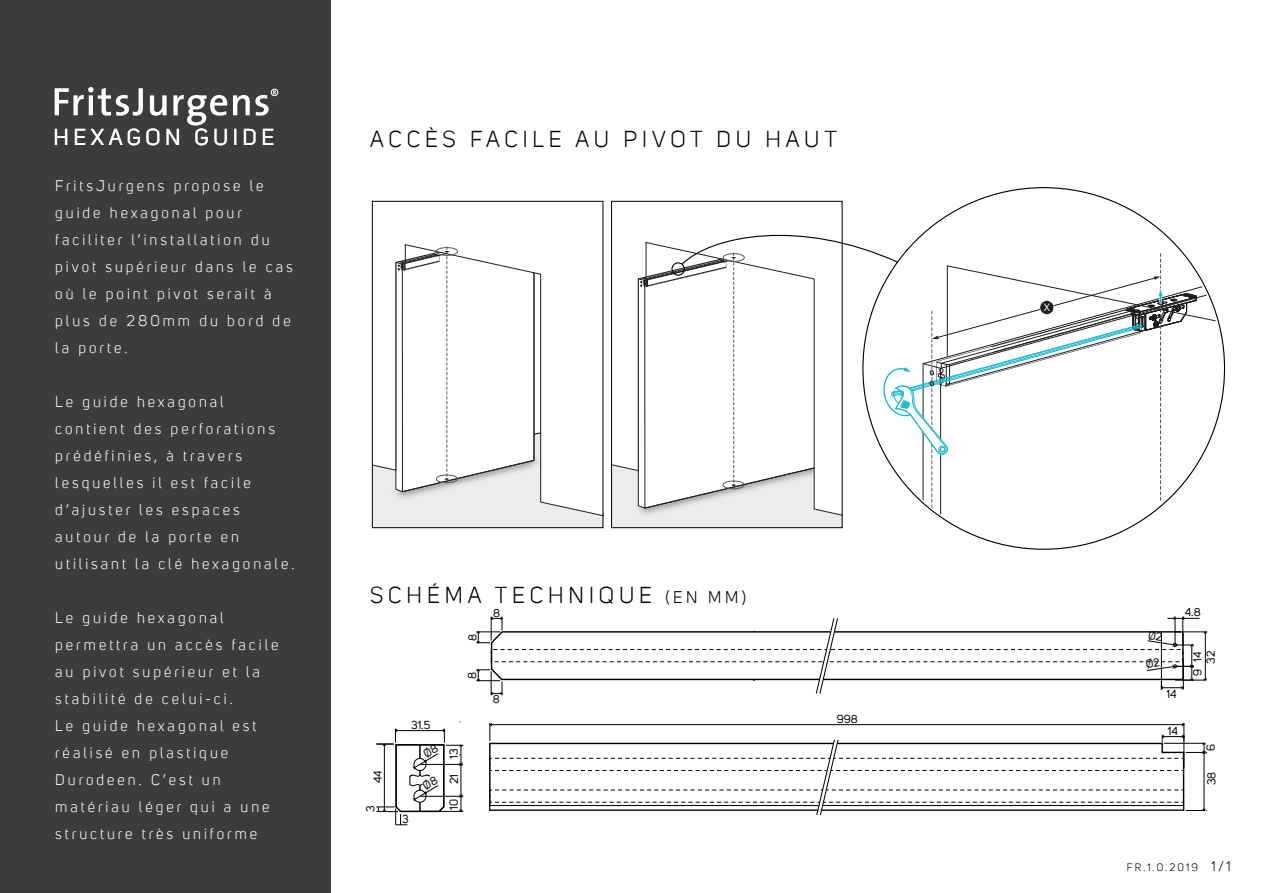
<style>
.page{position:relative;width:1263px;height:893px;background:#fff}
.page>*{position:absolute;margin:0;border:0;box-sizing:border-box;transform-origin:0 0}
.t1{font:22.5px "Uni Sans";letter-spacing:.22em;color:#000}
.t2{font:22.5px "Uni Sans";letter-spacing:.2em;color:#fff}
.t3{font:15px/27px "Uni Sans";letter-spacing:.2em;color:#fff}
.t4{font:13.5px "Uni Sans";color:#000}
.t5{font:11.25px "Uni Sans";color:#000}
.t6{font:10.5px "Uni Sans";letter-spacing:.2em;color:#000}
.t7{font:10.35px "Uni Sans";color:#fff}
.s1{font-size:16.5px}
</style>
<div class="page">
<div style="left:0;top:0;width:331px;height:893px;background:#3c3c3b"></div>
<svg style="left:55px;top:87px;width:88px;height:29px"></svg>
<svg style="left:150px;top:95px;width:17px;height:21px"></svg>
<svg style="left:173px;top:95px;width:54px;height:31px"></svg>
<svg style="left:233px;top:89px;width:45px;height:27px"></svg>
<svg style="left:374px;top:244px;width:227px;height:282px"></svg>
<div style="left:436px;top:475px;width:22px;height:8px;border:1px solid #575756;border-radius:50%"></div>
<div style="left:436px;top:247px;width:22px;height:9px;border:1px solid #575756;border-radius:50%"></div>
<div style="left:372px;top:201px;width:231px;height:327px;border:1px solid #000"></div>
<svg style="left:489px;top:723px;width:718px;height:92px"></svg>
<svg style="left:611px;top:218px;width:611px;height:329px"></svg>
<svg style="left:376px;top:722px;width:87px;height:103px"></svg>
<svg style="left:476px;top:616px;width:731px;height:80px"></svg>
<h1 class="t2" style="left:54px;top:124px;width:222px">HEXAGON GUIDE</h1>
<p class="t3" style="left:55px;top:172px;width:239px">FritsJurgens propose le guide hexagonal pour faciliter l’installation du pivot supérieur dans le cas où le point pivot serait à plus de 280mm du bord de la porte.</p>
<p class="t3" style="left:55px;top:388px;width:241px">Le guide hexagonal contient des perforations prédéfinies, à travers lesquelles il est facile d’ajuster les espaces autour de la porte en utilisant la clé hexagonale.</p>
<p class="t3" style="left:55px;top:604px;width:225px">Le guide hexagonal permettra un accès facile au pivot supérieur et la stabilité de celui-ci.<br>Le guide hexagonal est réalisé en plastique<br>Durodeen. C’est un matériau léger qui a une structure très uniforme</p>
<h1 class="t1" style="left:370px;top:126px;width:468px">ACCÈS FACILE AU PIVOT DU HAUT</h1>
<h1 class="t1" style="left:370px;top:582px;width:377px">SCHÉMA TECHNIQUE <span class="s1">(EN MM)</span></h1>
<p class="t5" style="left:493px;top:606px;width:8px">8</p>
<p class="t5" style="left:371px;top:783px;width:14px;rotate:-90deg">44</p>
<p class="t5" style="left:364px;top:812px;width:8px;rotate:-90deg">3</p>
<p class="t5" style="left:411px;top:718px;width:21px">31.5</p>
<p class="t5" style="left:402px;top:812px;width:8px">3</p>
<p class="t5" style="left:447px;top:759px;width:12px;rotate:-90deg">13</p>
<p class="t5" style="left:448px;top:784px;width:12px;rotate:-90deg">21</p>
<p class="t5" style="left:447px;top:809px;width:12px;rotate:-90deg">10</p>
<p class="t5" style="left:837px;top:712px;width:22px">998</p>
<p class="t7" style="left:1044px;top:301px;width:8px">X</p>
<p class="t5" style="left:1185px;top:606px;width:17px">4.8</p>
<p class="t5" style="left:1166px;top:688px;width:12px">14</p>
<p class="t5" style="left:1168px;top:724px;width:12px">14</p>
<p class="t5" style="left:1204px;top:664px;width:15px;rotate:-90deg">32</p>
<p class="t5" style="left:1191px;top:676px;width:26px;rotate:-90deg">9 14</p>
<p class="t5" style="left:1204px;top:751px;width:8px;rotate:-90deg">6</p>
<p class="t5" style="left:1205px;top:785px;width:15px;rotate:-90deg">38</p>
<p class="t6" style="left:1127px;top:861px;width:73px">FR.1.0.2019</p>
<p class="t4" style="left:1211px;top:858px;width:21px">1/1</p>
</div>
